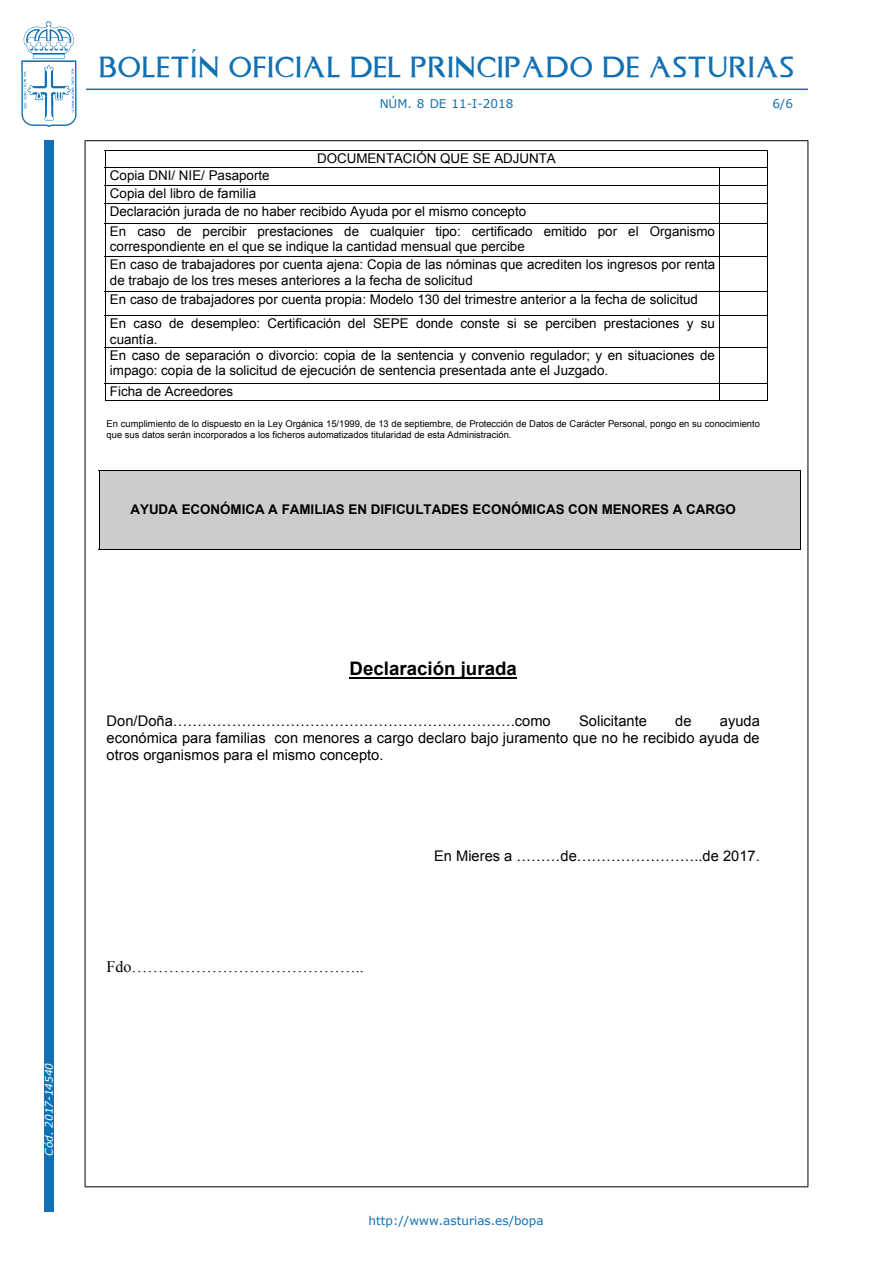
<style>
.page{position:relative;width:893px;height:1263px;background:#fff}
.page>*{position:absolute;margin:0;border:0;box-sizing:border-box;transform-origin:0 0}
.t1{font:24px "Asturica";letter-spacing:.05em;color:#1170b3}
.t2{font:700 18.6px "Arial";color:#000}
.t3{font:16.05px "Times New Roman";color:#000}
.t4{font:14.7px/17px "Arial";color:#000;text-align:justify}
.t5{font:13.35px/17.7px "Arial";color:#000}
.t6{font:700 13.35px "Arial";color:#000}
.t7{font:12px "Verdana";color:#1170b3}
.t8{font:italic 10.5px "Verdana";color:#fff}
.t9{font:9.3px/10.8px "Arial";color:#000}
</style>
<div class="page">
<div style="left:44px;top:140px;width:10px;height:1072px;background:#1170b3"></div>
<svg style="left:21px;top:21px;width:56px;height:106px"></svg>
<hr style="left:86px;top:89px;width:722px;height:1px;background:#1170b3">
<hr style="left:85px;top:140px;width:723px;height:1px;background:#000">
<hr style="left:85px;top:1186px;width:723px;height:1px;background:#000">
<hr style="left:85px;top:141px;width:1px;height:1045px;background:#000">
<hr style="left:807px;top:141px;width:1px;height:1045px;background:#000">
<hr style="left:105px;top:150px;width:663px;height:1px;background:#000">
<hr style="left:105px;top:167px;width:663px;height:1px;background:#000">
<hr style="left:105px;top:185px;width:663px;height:1px;background:#000">
<hr style="left:105px;top:203px;width:663px;height:1px;background:#000">
<svg style="left:105px;top:151px;width:1px;height:72px"></svg>
<svg style="left:719px;top:168px;width:1px;height:55px"></svg>
<svg style="left:767px;top:151px;width:1px;height:72px"></svg>
<hr style="left:105px;top:223px;width:663px;height:1px;background:#000">
<hr style="left:105px;top:223px;width:1px;height:33px;background:#000">
<hr style="left:719px;top:223px;width:1px;height:33px;background:#000">
<hr style="left:767px;top:223px;width:1px;height:33px;background:#000">
<hr style="left:105px;top:256px;width:663px;height:1px;background:#000">
<hr style="left:105px;top:257px;width:1px;height:34px;background:#000">
<hr style="left:719px;top:257px;width:1px;height:34px;background:#000">
<hr style="left:767px;top:257px;width:1px;height:34px;background:#000">
<hr style="left:105px;top:291px;width:663px;height:1px;background:#000">
<svg style="left:105px;top:292px;width:1px;height:23px"></svg>
<svg style="left:719px;top:292px;width:1px;height:23px"></svg>
<svg style="left:767px;top:292px;width:1px;height:23px"></svg>
<hr style="left:105px;top:315px;width:663px;height:1px;background:#000">
<hr style="left:105px;top:316px;width:1px;height:31px;background:#000">
<hr style="left:719px;top:316px;width:1px;height:31px;background:#000">
<hr style="left:767px;top:316px;width:1px;height:31px;background:#000">
<hr style="left:105px;top:347px;width:663px;height:1px;background:#000">
<hr style="left:105px;top:347px;width:1px;height:36px;background:#000">
<hr style="left:719px;top:347px;width:1px;height:36px;background:#000">
<hr style="left:767px;top:347px;width:1px;height:36px;background:#000">
<hr style="left:105px;top:383px;width:663px;height:1px;background:#000">
<svg style="left:105px;top:384px;width:1px;height:17px"></svg>
<hr style="left:105px;top:401px;width:614px;height:1px;background:#000">
<svg style="left:719px;top:384px;width:1px;height:17px"></svg>
<hr style="left:720px;top:401px;width:47px;height:1px;background:#000">
<svg style="left:767px;top:384px;width:1px;height:17px"></svg>
<div style="left:99px;top:471px;width:701px;height:15px;background:#ccc"></div>
<hr style="left:99px;top:470px;width:702px;height:1px;background:#000">
<div style="left:99px;top:486px;width:701px;height:16px;background:#ccc"></div>
<div style="left:99px;top:502px;width:701px;height:15px;background:#ccc"></div>
<div style="left:99px;top:517px;width:701px;height:15px;background:#ccc"></div>
<div style="left:99px;top:532px;width:701px;height:17px;background:#ccc"></div>
<hr style="left:99px;top:549px;width:702px;height:1px;background:#000">
<svg style="left:99px;top:471px;width:1px;height:78px"></svg>
<svg style="left:800px;top:471px;width:1px;height:78px"></svg>
<hr style="left:350px;top:677px;width:167px;height:2px;background:#000">
<h1 class="t1" style="left:99px;top:49px;width:696px">BOLETÍN OFICIAL DEL PRINCIPADO DE ASTURIAS</h1>
<p class="t7" style="left:380px;top:96px;width:135px">núm. 8 de 11-i-2018</p>
<p class="t7" style="left:772px;top:96px;width:22px">6/6</p>
<p class="t5" style="left:317px;top:149px;width:240px">DOCUMENTACIÓN QUE SE ADJUNTA</p>
<p class="t5" style="left:110px;top:167px;width:418px">Copia DNI/ NIE/ Pasaporte<br>Copia del libro de familia<br>Declaración jurada de no haber recibido Ayuda por el mismo concepto</p>
<p class="t5" style="left:110px;top:224px;width:606px;line-height:15.5px">En caso de percibir prestaciones de cualquier tipo: certificado emitido por el Organismo correspondiente en el que se indique la cantidad mensual que percibe</p>
<p class="t5" style="left:110px;top:257px;width:607px;line-height:15.5px">En caso de trabajadores por cuenta ajena: Copia de las nóminas que acrediten los ingresos por renta de trabajo de los tres meses anteriores a la fecha de solicitud</p>
<p class="t5" style="left:110px;top:287px;width:606px;line-height:24.3px">En caso de trabajadores por cuenta propia: Modelo 130 del trimestre anterior a la fecha de solicitud<br>En caso de desempleo: Certificación del SEPE donde conste si se perciben prestaciones y su</p>
<p class="t5" style="left:110px;top:331px;width:606px;line-height:15.8px">cuantía.<br>En caso de separación o divorcio: copia de la sentencia y convenio regulador; y en situaciones de impago: copia de la solicitud de ejecución de sentencia presentada ante el Juzgado.</p>
<p class="t5" style="left:110px;top:382px;width:125px">Ficha de Acreedores</p>
<p class="t9" style="left:107px;top:418px;width:655px">En cumplimiento de lo dispuesto en la Ley Orgánica 15/1999, de 13 de septiembre, de Protección de Datos de Carácter Personal, pongo en su conocimiento que sus datos serán incorporados a los ficheros automatizados titularidad de esta Administración.</p>
<p class="t6" style="left:130px;top:501px;width:607px">AYUDA ECONÓMICA A FAMILIAS EN DIFICULTADES ECONÓMICAS CON MENORES A CARGO</p>
<p class="t8" style="left:42px;top:1155px;width:94px;rotate:-90deg">Cód. 2017-14540</p>
<p class="t2" style="left:350px;top:656px;width:169px">Declaración jurada</p>
<p class="t4" style="left:107px;top:713px;width:446px">Don/Doña…………………………………………………………….como</p>
<p class="t4" style="left:579px;top:713px;width:69px">Solicitante</p>
<p class="t4" style="left:675px;top:713px;width:18px">de</p>
<p class="t4" style="left:107px;top:713px;width:655px;text-indent:613px">ayuda económica para familias con menores a cargo declaro bajo juramento que no he recibido ayuda de otros organismos para el mismo concepto.</p>
<p class="t3" style="left:107px;top:955px;width:259px">Fdo……………………………………..</p>
<p class="t4" style="left:434px;top:848px;width:327px">En Mieres a ………de……………………..de 2017.</p>
<p class="t7" style="left:369px;top:1213px;width:177px">http://www.asturias.es/bopa</p>
</div>
